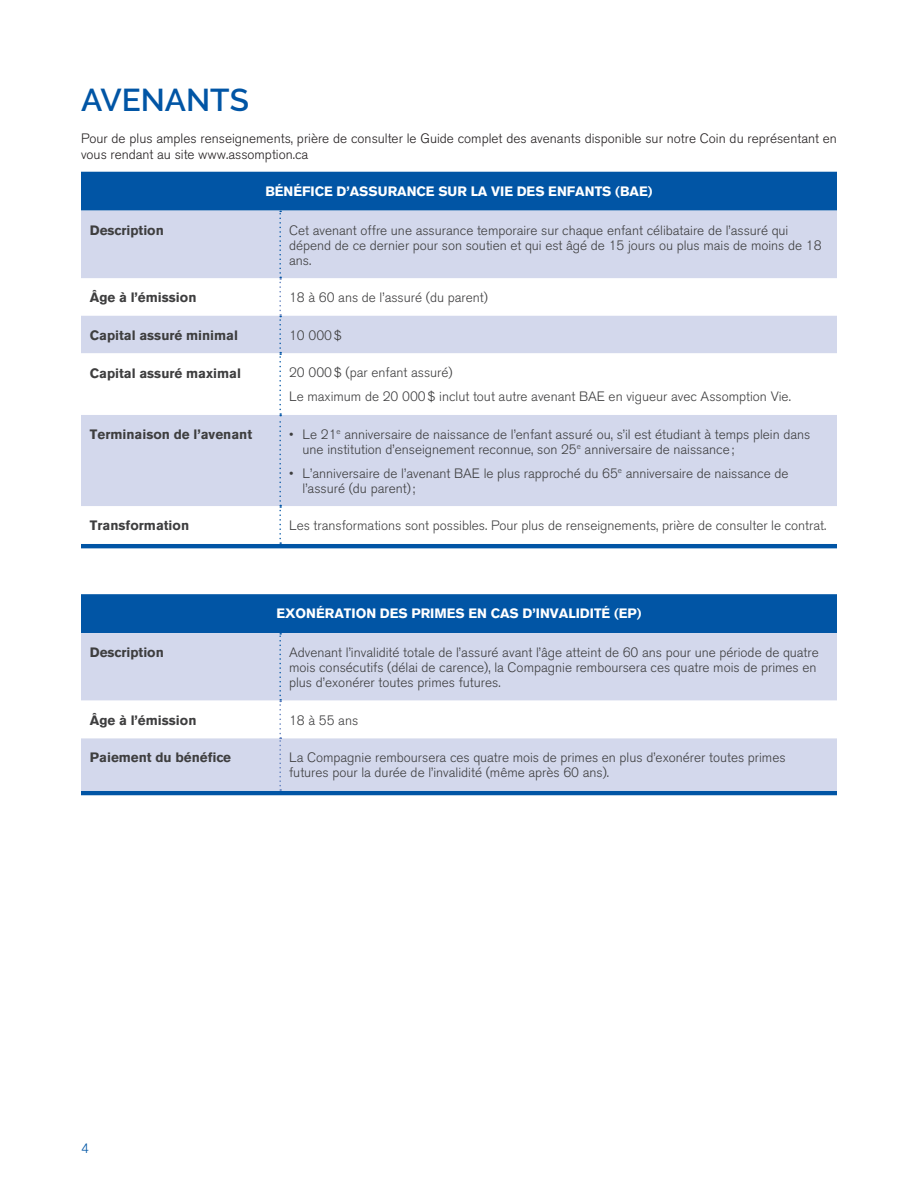
<style>
.page{position:relative;width:918px;height:1188px;background:#fff}
.page>*{position:absolute;margin:0;border:0;box-sizing:border-box;transform-origin:0 0}
.t1{font:600 31.5px "Raleway";color:#0155a5}
.t2{font:300 13.5px/15px "Akzidenz Grotesk BE";color:#3e3e3f}
.t3{font:300 13.5px/16.2px "Akzidenz Grotesk BE";color:#231f20}
.t4{font:700 13.5px "Akzidenz Grotesk BE";color:#3e3e3f}
.t5{font:700 13.5px "Akzidenz Grotesk BE";color:#fff}
.t6{font:300 13.5px "Akzidenz Grotesk BE";color:#0155a5}
</style>
<div class="page">
<div style="left:81px;top:172px;width:756px;height:376px;background:#0155a5"></div>
<svg style="left:81px;top:211px;width:756px;height:142px;fill:#d3d8ec"></svg>
<svg style="left:81px;top:353px;width:756px;height:191px"></svg>
<svg style="left:279px;top:211px;width:2px;height:333px"></svg>
<div style="left:81px;top:594px;width:756px;height:201px;background:#0155a5"></div>
<svg style="left:81px;top:633px;width:756px;height:158px"></svg>
<h1 class="t1" style="left:81px;top:81px;width:169px">AVENANTS</h1>
<p class="t3" style="left:81px;top:131px;width:758px">Pour de plus amples renseignements, prière de consulter le Guide complet des avenants disponible sur notre Coin du représentant en vous rendant au site www.assomption.ca</p>
<p class="t5" style="left:265px;top:183px;width:389px">BÉNÉFICE D’ASSURANCE SUR LA VIE DES ENFANTS (BAE)</p>
<p class="t4" style="left:90px;top:222px;width:75px">Description</p>
<p class="t2" style="left:289px;top:223px;width:534px">Cet avenant offre une assurance temporaire sur chaque enfant célibataire de l’assuré qui dépend de ce dernier pour son soutien et qui est âgé de 15 jours ou plus mais de moins de 18 ans.</p>
<p class="t4" style="left:90px;top:290px;width:108px">Âge à l’émission</p>
<p class="t2" style="left:289px;top:290px;width:200px">18 à 60 ans de l’assuré (du parent)</p>
<p class="t4" style="left:90px;top:327px;width:150px">Capital assuré minimal</p>
<p class="t2" style="left:289px;top:328px;width:54px">10 000$</p>
<p class="t4" style="left:90px;top:365px;width:153px">Capital assuré maximal</p>
<p class="t2" style="left:289px;top:361px;width:502px;line-height:23.9px">20 000$ (par enfant assuré)<br>Le maximum de 20 000$ inclut tout autre avenant BAE en vigueur avec Assomption Vie.</p>
<p class="t4" style="left:90px;top:426px;width:164px">Terminaison de l’avenant</p>
<p class="t2" style="left:303px;top:427px;width:509px;text-indent:-13px">• Le 21<sup>e</sup> anniversaire de naissance de l’enfant assuré ou, s’il est étudiant à temps plein dans une institution d’enseignement reconnue, son 25<sup>e</sup> anniversaire de naissance;</p>
<p class="t2" style="left:303px;top:466px;width:487px;text-indent:-13px">• L’anniversaire de l’avenant BAE le plus rapproché du 65<sup>e</sup> anniversaire de naissance de l’assuré (du parent);</p>
<p class="t4" style="left:90px;top:518px;width:101px">Transformation</p>
<p class="t2" style="left:289px;top:518px;width:538px">Les transformations sont possibles. Pour plus de renseignements, prière de consulter le contrat.</p>
<p class="t5" style="left:276px;top:606px;width:367px">EXONÉRATION DES PRIMES EN CAS D’INVALIDITÉ (EP)</p>
<p class="t4" style="left:90px;top:645px;width:75px">Description</p>
<p class="t2" style="left:289px;top:645px;width:531px">Advenant l’invalidité totale de l’assuré avant l’âge atteint de 60 ans pour une période de quatre mois consécutifs (délai de carence), la Compagnie remboursera ces quatre mois de primes en plus d’exonérer toutes primes futures.</p>
<p class="t4" style="left:90px;top:712px;width:108px">Âge à l’émission</p>
<p class="t2" style="left:289px;top:713px;width:71px">18 à 55 ans</p>
<p class="t4" style="left:90px;top:750px;width:143px">Paiement du bénéfice</p>
<p class="t2" style="left:289px;top:750px;width:498px">La Compagnie remboursera ces quatre mois de primes en plus d’exonérer toutes primes futures pour la durée de l’invalidité (même après 60 ans).</p>
<p class="t6" style="left:81px;top:1141px;width:9px">4</p>
</div>
